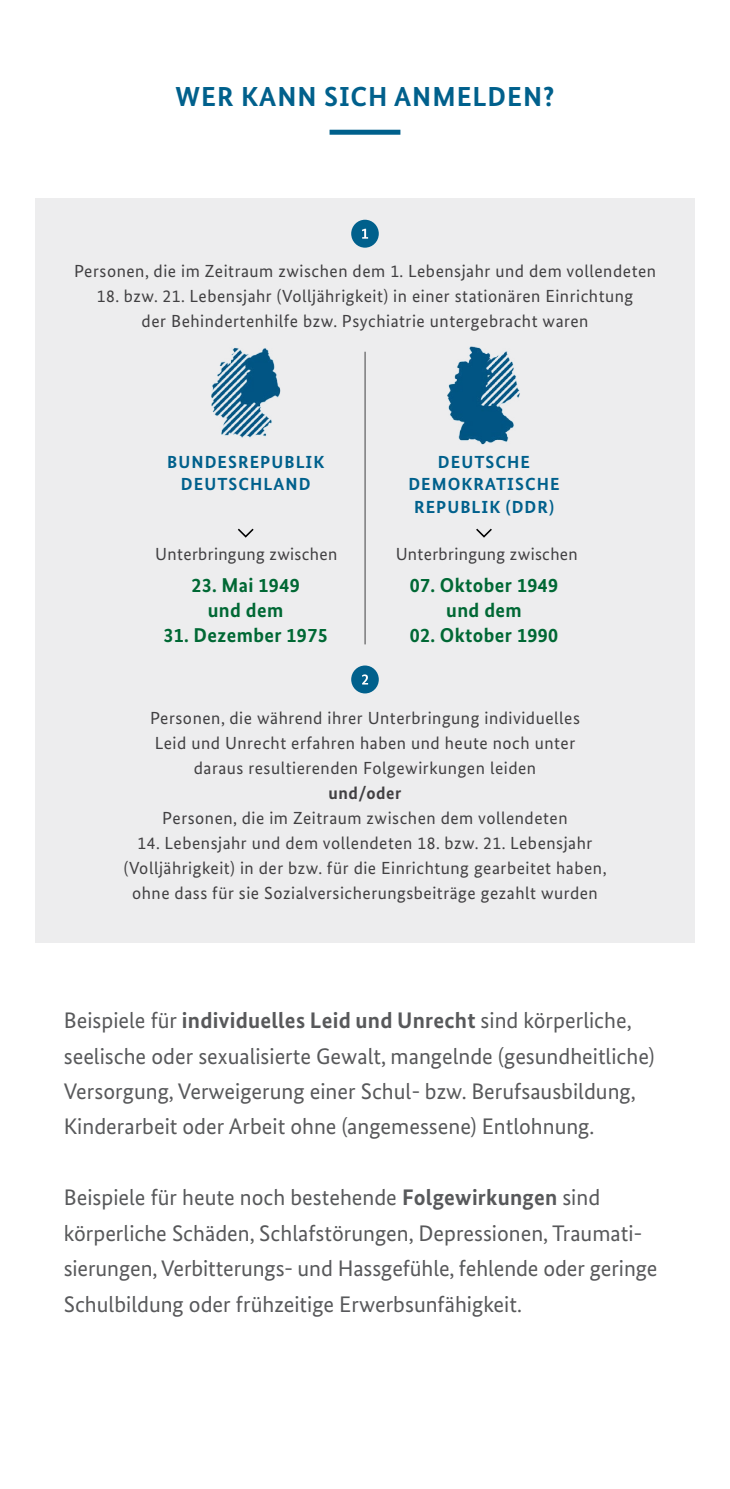
<style>
.page{position:relative;width:730px;height:1489px;background:#fff}
.page>*{position:absolute;margin:0;border:0;box-sizing:border-box;transform-origin:0 0}
.SAUH_Headline_Blau_1{font:700 27.5px "Bundes Sans";letter-spacing:.035em;color:#00608c}
.SAUH_Fließtext_9pt{font:22.5px/35.5px "Bundes Sans";color:#58595b}
.t1{font:700 20px/25px "Bundes Sans";letter-spacing:.02em;color:#006834;text-align:center}
.P_klein2{font:17.5px/25px "Bundes Sans";letter-spacing:.03em;color:#414042;text-align:center}
.P_klein{font:17.5px/25px "Bundes Sans";letter-spacing:.03em;color:#414042;text-align:center}
.t2{font:700 17.5px/22.5px "Bundes Sans";letter-spacing:.06em;color:#00608c;text-align:center}
.s1{font-weight:700}
</style>
<div class="page">
<div style="left:330px;top:130px;width:70px;height:5px;background:#00608c"></div>
<div style="left:35px;top:198px;width:659px;height:745px;background:#ededee"></div>
<div style="left:351px;top:220px;width:28px;height:28px;background:#00608c;border-radius:50%"></div>
<svg style="left:362px;top:229px;width:6px;height:10px"></svg>
<div style="left:351px;top:665px;width:28px;height:28px;background:#00608c;border-radius:50%"></div>
<svg style="left:362px;top:674px;width:6px;height:10px"></svg>
<svg style="left:238px;top:528px;width:16px;height:9px"></svg>
<svg style="left:476px;top:528px;width:16px;height:9px"></svg>
<hr style="left:365px;top:352px;width:1px;height:292px;background:#414042">
<img style="left:211px;top:347px;width:70px;height:91px">
<img style="left:447px;top:346px;width:73px;height:99px">
<h2 class="SAUH_Headline_Blau_1" style="left:176px;top:80px;width:380px">WER KANN SICH ANMELDEN?</h2>
<p class="P_klein" style="left:74px;top:258px;width:584px">Personen, die im Zeitraum zwischen dem 1. Lebensjahr und dem vollendeten</p>
<p class="P_klein" style="left:97px;top:283px;width:538px">18. bzw. 21. Lebensjahr (Volljährigkeit) in einer stationären Einrichtung der Behindertenhilfe bzw. Psychiatrie untergebracht waren</p>
<p class="t2" style="left:167px;top:450px;width:159px">BUNDESREPUBLIK<br>DEUTSCHLAND</p>
<p class="t2" style="left:408px;top:450px;width:153px">DEUTSCHE<br>DEMOKRATISCHE<br>REPUBLIK (DDR)</p>
<p class="P_klein2" style="left:155px;top:541px;width:184px">Unterbringung zwischen</p>
<p class="P_klein2" style="left:396px;top:541px;width:184px">Unterbringung zwischen</p>
<p class="t1" style="left:191px;top:572px;width:110px">23. Mai 1949 und dem</p>
<p class="t1" style="left:163px;top:622px;width:166px">31. Dezember 1975</p>
<p class="t1" style="left:410px;top:572px;width:150px">07. Oktober 1949 und dem</p>
<p class="t1" style="left:410px;top:622px;width:150px">02. Oktober 1990</p>
<p class="P_klein2" style="left:150px;top:705px;width:431px">Personen, die während ihrer Unterbringung individuelles Leid und Unrecht erfahren haben und heute noch unter daraus resultierenden Folgewirkungen leiden<br><span class="s1">und/oder<br></span>Personen, die im Zeitraum zwischen dem vollendeten</p>
<p class="P_klein2" style="left:124px;top:830px;width:484px">14. Lebensjahr und dem vollendeten 18. bzw. 21. Lebensjahr (Volljährigkeit) in der bzw. für die Einrichtung gearbeitet haben, ohne dass für sie Sozialversicherungsbeiträge gezahlt wurden</p>
<p class="SAUH_Fließtext_9pt" style="left:64px;top:1002px;width:592px">Beispiele für <span class="s1">individuelles Leid und Unrecht</span> sind körperliche, seelische oder sexualisierte Gewalt, mangelnde (gesundheitliche)<br>Versorgung, Verweigerung einer Schul- bzw. Berufsausbildung, Kinderarbeit oder Arbeit ohne (angemessene) Entlohnung.</p>
<p class="SAUH_Fließtext_9pt" style="left:64px;top:1179px;width:595px">Beispiele für heute noch bestehende <span class="s1">Folgewirkungen</span> sind körperliche Schäden, Schlafstörungen, Depressionen, Traumati&shy;sierungen, Verbitterungs- und Hassgefühle, fehlende oder geringe Schulbildung oder frühzeitige Erwerbsunfähigkeit.</p>
</div>
